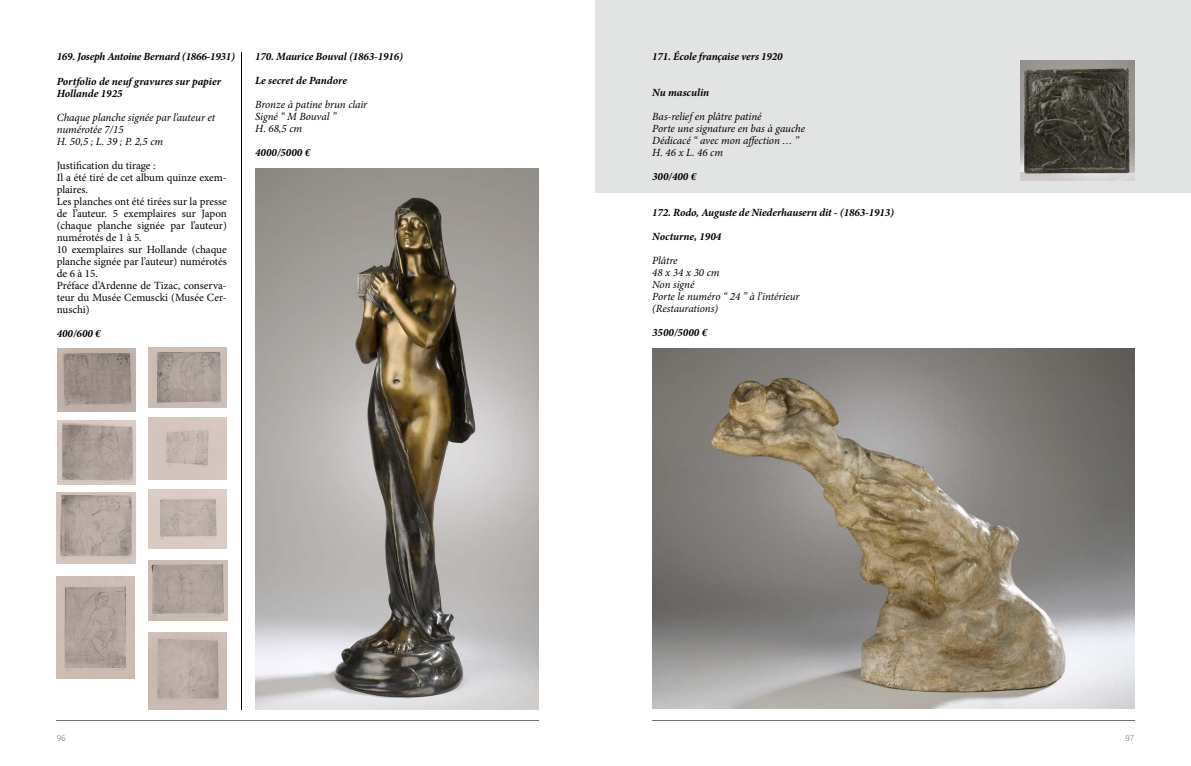
<style>
.page{position:relative;width:1191px;height:766px;background:#fff}
.page>*{position:absolute;margin:0;border:0;box-sizing:border-box;transform-origin:0 0}
.t1{font:11px/12px "Minion Pro";color:#000}
.t2{font:italic 11px/12px "Minion Pro";letter-spacing:-.01em;color:#000}
.t3{font:italic 700 11px/12px "Minion Pro";letter-spacing:-.01em;color:#000}
.t4{font:300 8px "Roboto";color:#6f7070}
</style>
<div class="page">
<div style="left:595px;top:0;width:596px;height:192px;background:#e2e3e3"></div>
<hr style="left:241px;top:52px;width:1px;height:657px;background:#000">
<img style="left:255px;top:168px;width:284px;height:541px">
<img style="left:652px;top:348px;width:482px;height:360px">
<img style="left:1020px;top:60px;width:114px;height:120px">
<img style="left:149px;top:347px;width:78px;height:60px">
<img style="left:57px;top:348px;width:78px;height:63px">
<img style="left:149px;top:417px;width:78px;height:62px">
<img style="left:57px;top:420px;width:78px;height:64px">
<img style="left:149px;top:489px;width:78px;height:59px">
<img style="left:56px;top:492px;width:79px;height:71px">
<img style="left:149px;top:632px;width:78px;height:77px">
<img style="left:148px;top:560px;width:79px;height:60px">
<img style="left:57px;top:576px;width:78px;height:102px">
<hr style="left:57px;top:720px;width:482px;height:1px;background:#6f7070">
<hr style="left:652px;top:720px;width:482px;height:1px;background:#6f7070">
<p class="t3" style="left:57px;top:50px;width:180px">169. Joseph Antoine Bernard (1866-1931)</p>
<p class="t3" style="left:57px;top:75px;width:166px">Portfolio de neuf gravures sur papier<br>Hollande 1925</p>
<p class="t2" style="left:57px;top:111px;width:160px">Chaque planche signée par l’auteur et numérotée 7/15<br>H. 50,5 ; L. 39 ; P. 2,5 cm</p>
<p class="t1" style="left:57px;top:159px;width:172px">Justification du tirage :<br>Il a été tiré de cet album quinze exem&shy;plaires.<br>Les planches ont été tirées sur la presse de l’auteur. 5 exemplaires sur Japon (chaque planche signée par l’auteur) numérotés de 1 à 5.<br>10 exemplaires sur Hollande (chaque planche signée par l’auteur) numérotés de 6 à 15.<br>Préface d’Ardenne de Tizac, conserva&shy;teur du Musée Cemuscki (Musée Cer&shy;nuschi)</p>
<p class="t3" style="left:57px;top:327px;width:46px">400/600 €</p>
<p class="t3" style="left:255px;top:50px;width:149px">170. Maurice Bouval (1863-1916)</p>
<p class="t3" style="left:255px;top:75px;width:93px">Le secret de Pandore</p>
<p class="t2" style="left:255px;top:99px;width:113px">Bronze à patine brun clair<br>Signé “ M Bouval ”<br>H. 68,5 cm</p>
<p class="t3" style="left:255px;top:147px;width:56px">4000/5000 €</p>
<p class="t3" style="left:652px;top:50px;width:132px">171. École française vers 1920</p>
<p class="t3" style="left:652px;top:86px;width:59px">Nu masculin</p>
<p class="t2" style="left:652px;top:110px;width:154px">Bas-relief en plâtre patiné<br>Porte une signature en bas à gauche<br>Dédicacé “ avec mon affection … ”<br>H. 46 x L. 46 cm</p>
<p class="t3" style="left:652px;top:170px;width:46px">300/400 €</p>
<p class="t3" style="left:652px;top:206px;width:243px">172. Rodo, Auguste de Niederhausern dit - (1863-1913)</p>
<p class="t3" style="left:652px;top:230px;width:70px">Nocturne, 1904</p>
<p class="t2" style="left:652px;top:254px;width:149px">Plâtre<br>48 x 34 x 30 cm<br>Non signé<br>Porte le numéro “ 24 ” à l’intérieur (Restaurations)</p>
<p class="t3" style="left:652px;top:326px;width:56px">3500/5000 €</p>
<p class="t4" style="left:57px;top:732px;width:10px">96</p>
<p class="t4" style="left:1125px;top:732px;width:10px">97</p>
</div>
